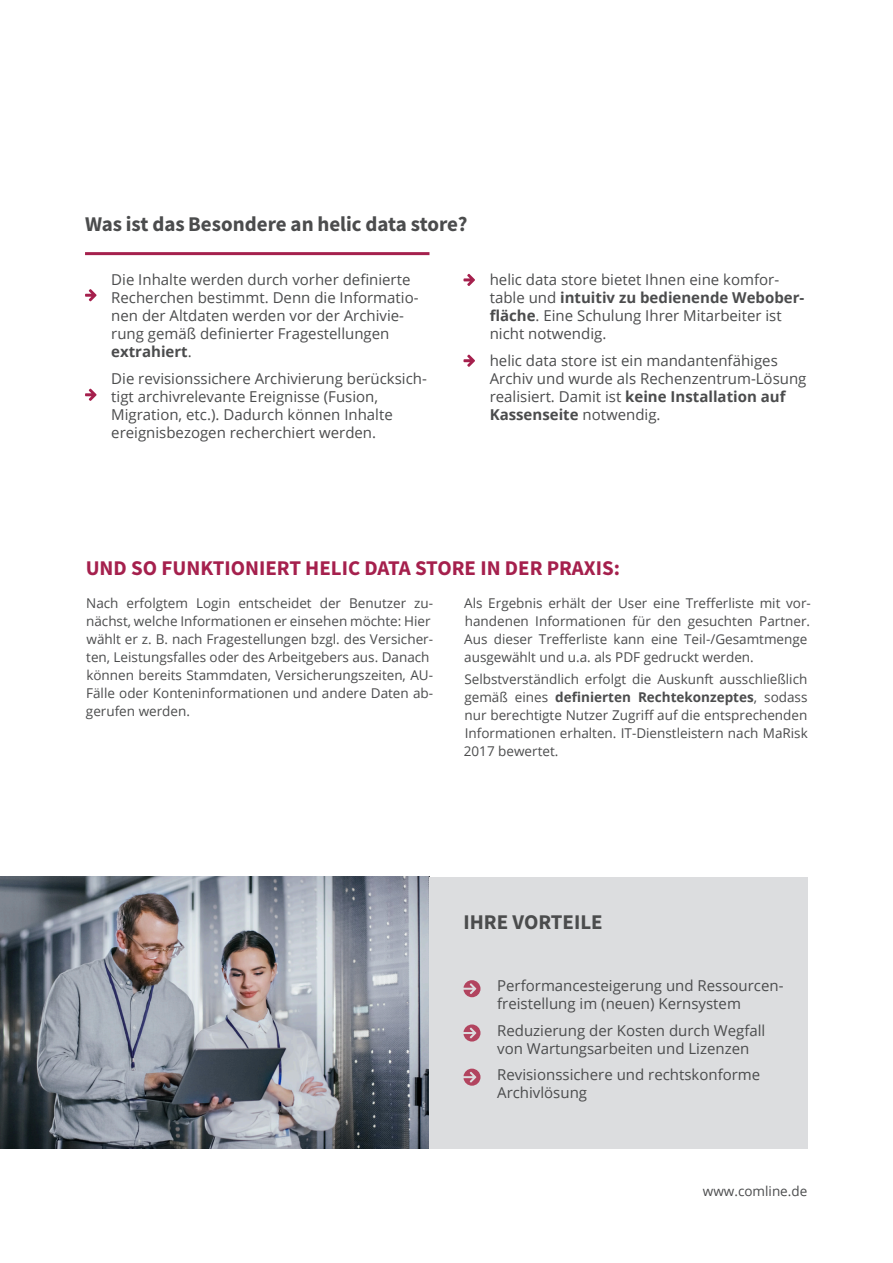
<style>
.page{position:relative;width:893px;height:1263px;background:#fff}
.page>*{position:absolute;margin:0;border:0;box-sizing:border-box;transform-origin:0 0}
.Titel_3_-_SS_bold_14{font:21px "Source Sans Variable";color:#4b4c4d}
.Titel_3_-_SS_bold_14-2{font:21px "Source Sans Variable";color:#a5204d}
.Aufzählung_-_OS_regu{font:15px/18px "Open Sans";color:#4b4c4d}
.Fließtext_-_OS_regul{font:13.5px/18px "Open Sans";color:#4b4c4d}
.s1{font-weight:700}
</style>
<div class="page">
<img style="left:0;top:877px;width:429px;height:271px">
<hr style="left:85px;top:252px;width:344px;height:3px;background:#a5204d">
<svg style="left:85px;top:289px;width:12px;height:12px"></svg>
<svg style="left:463px;top:274px;width:12px;height:12px"></svg>
<svg style="left:463px;top:355px;width:12px;height:12px"></svg>
<svg style="left:85px;top:389px;width:12px;height:12px"></svg>
<div style="left:429px;top:877px;width:379px;height:271px;background:#dcdddf"></div>
<svg style="left:463px;top:980px;width:17px;height:17px"></svg>
<svg style="left:463px;top:1024px;width:17px;height:17px"></svg>
<svg style="left:463px;top:1068px;width:17px;height:18px"></svg>
<p class="Titel_3_-_SS_bold_14" style="left:85px;top:211px;width:384px">Was ist das Besondere an helic data store?</p>
<p class="Aufzählung_-_OS_regu" style="left:111px;top:270px;width:309px">Die Inhalte werden durch vorher definierte Recherchen bestimmt. Denn die Informatio&shy;nen der Altdaten werden vor der Archivie&shy;rung gemäß definierter Fragestellungen <span class="s1">extrahiert</span>.</p>
<p class="Aufzählung_-_OS_regu" style="left:111px;top:369px;width:317px">Die revisionssichere Archivierung berücksich&shy;tigt archivrelevante Ereignisse (Fusion, Migration, etc.). Dadurch können Inhalte ereignisbezogen recherchiert werden.</p>
<p class="Aufzählung_-_OS_regu" style="left:490px;top:270px;width:316px">helic data store bietet Ihnen eine komfor&shy;table und <span class="s1">intuitiv zu bedienende Webober&shy;fläche</span>. Eine Schulung Ihrer Mitarbeiter ist nicht notwendig.</p>
<p class="Aufzählung_-_OS_regu" style="left:490px;top:351px;width:318px">helic data store ist ein mandantenfähiges Archiv und wurde als Rechenzentrum-Lösung realisiert. Damit ist <span class="s1">keine Installation auf Kassenseite</span> notwendig.</p>
<p class="Titel_3_-_SS_bold_14-2" style="left:86px;top:555px;width:536px">UND SO FUNKTIONIERT HELIC DATA STORE IN DER PRAXIS:</p>
<p class="Fließtext_-_OS_regul" style="left:464px;top:593px;width:348px">Als Ergebnis erhält der User eine Trefferliste mit vor&shy;handenen Informationen für den gesuchten Partner.<br>Aus dieser Trefferliste kann eine Teil-/Gesamtmenge ausgewählt und u.a. als PDF gedruckt werden.</p>
<p class="Fließtext_-_OS_regul" style="left:464px;top:670px;width:345px;text-align:justify">Selbstverständlich erfolgt die Auskunft ausschließlich gemäß eines <span class="s1">definierten Rechtekonzeptes</span>, sodass nur berechtigte Nutzer Zugriff auf die entsprechenden Informationen erhalten. IT-Dienstleistern nach MaRisk 2017 bewertet.</p>
<p class="Fließtext_-_OS_regul" style="left:86px;top:593px;width:349px">Nach erfolgtem Login entscheidet der Benutzer zu&shy;nächst, welche Informationen er einsehen möchte: Hier wählt er z. B. nach Fragestellungen bzgl. des Versicher&shy;ten, Leistungsfalles oder des Arbeitgebers aus. Danach können bereits Stammdaten, Versicherungszeiten, AU-Fälle oder Konteninformationen und andere Daten ab&shy;gerufen werden.</p>
<p class="Titel_3_-_SS_bold_14" style="left:463px;top:909px;width:141px">IHRE VORTEILE</p>
<p class="Aufzählung_-_OS_regu" style="left:497px;top:976px;width:288px">Performancesteigerung und Ressourcen&shy;freistellung im (neuen) Kernsystem</p>
<p class="Aufzählung_-_OS_regu" style="left:497px;top:1021px;width:270px">Reduzierung der Kosten durch Wegfall von Wartungsarbeiten und Lizenzen</p>
<p class="Aufzählung_-_OS_regu" style="left:497px;top:1065px;width:265px">Revisionssichere und rechtskonforme<br>Archivlösung</p>
<p class="Fließtext_-_OS_regul" style="left:703px;top:1182px;width:106px">www.comline.de</p>
</div>
